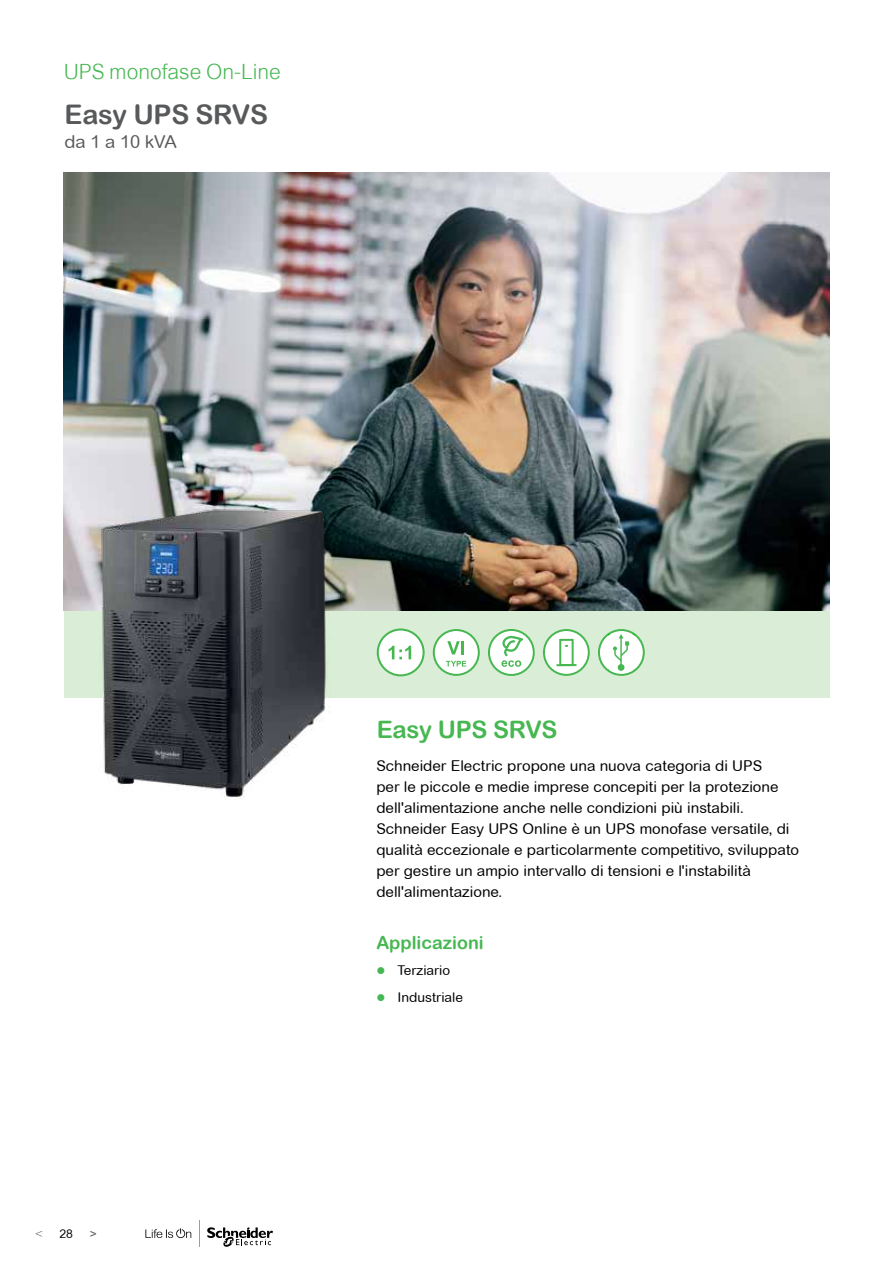
<style>
.page{position:relative;width:893px;height:1263px;background:#fff}
.page>*{position:absolute;margin:0;border:0;box-sizing:border-box;transform-origin:0 0}
.t1{font:27px "Arial Rounded MT Bold";letter-spacing:-.01em;color:#58595b}
.t2{font:24px "Arial Rounded MT Bold";letter-spacing:-.01em;color:#46b751}
.t3{font:300 21px "Arial MT Std";color:#46b751}
.t4{font:18px "Arial Rounded MT Bold";color:#46b751}
.t5{font:18px "Arial Rounded MT";letter-spacing:-.01em;color:#58595b}
.t6{font:15px/21px "Arial Rounded MT";color:#000}
.t7{font:13.5px "Arial Rounded MT";color:#000}
.t8{font:12px "Arial Rounded MT";color:#000}
.t9{font:300 12px "Arial Rounded MT Std";color:#58595b}
.t10{font:12px "Arial";color:#58595b}
.s1{color:#46b751}
</style>
<div class="page">
<svg style="left:145px;top:1228px;width:46px;height:10px"></svg>
<svg style="left:207px;top:1227px;width:66px;height:20px"></svg>
<svg style="left:199px;top:1221px;width:1px;height:26px"></svg>
<div style="left:64px;top:609px;width:765px;height:88px;background:#daedd6"></div>
<img style="left:64px;top:173px;width:765px;height:437px">
<img style="left:82px;top:489px;width:260px;height:310px">
<div style="left:434px;top:630px;width:45px;height:45px;background:#fff;border-radius:50%"></div>
<div style="left:433px;top:629px;width:47px;height:47px;border:2px solid #46b751;border-radius:50%"></div>
<svg style="left:447px;top:641px;width:17px;height:13px"></svg>
<svg style="left:446px;top:661px;width:20px;height:5px"></svg>
<div style="left:489px;top:630px;width:45px;height:45px;background:#fff;border-radius:50%"></div>
<div style="left:488px;top:629px;width:47px;height:47px;border:2px solid #46b751;border-radius:50%"></div>
<svg style="left:501px;top:636px;width:22px;height:31px"></svg>
<svg style="left:543px;top:629px;width:47px;height:47px"></svg>
<svg style="left:598px;top:629px;width:47px;height:47px"></svg>
<div style="left:378px;top:629px;width:46px;height:46px;background:#fff;border-radius:50%"></div>
<div style="left:377px;top:628px;width:48px;height:48px;border:2px solid #46b751;border-radius:50%"></div>
<svg style="left:388px;top:646px;width:23px;height:13px"></svg>
<h3 class="t3" style="left:64px;top:60px;width:219px">UPS monofase On-Line</h3>
<h1 class="t1" style="left:65px;top:98px;width:205px">Easy UPS SRVS</h1>
<p class="t5" style="left:65px;top:131px;width:114px">da 1 a 10 kVA</p>
<p class="t9" style="left:35px;top:1227px;width:9px">&lt;</p>
<p class="t8" style="left:60px;top:1227px;width:15px">28</p>
<p class="t10" style="left:90px;top:1226px;width:9px">&gt;</p>
<h2 class="t2" style="left:377px;top:715px;width:182px">Easy UPS SRVS</h2>
<p class="t6" style="left:376px;top:755px;width:424px">Schneider Electric propone una nuova categoria di UPS<br>per le piccole e medie imprese concepiti per la protezione dell'alimentazione anche nelle condizioni più instabili.<br>Schneider Easy UPS Online è un UPS monofase versatile, di qualità eccezionale e particolarmente competitivo, sviluppato per gestire un ampio intervallo di tensioni e l'instabilità dell'alimentazione.</p>
<p class="t4" style="left:376px;top:932px;width:109px">Applicazioni</p>
<p class="t7" style="left:376px;top:963px;width:75px"><span class="s1">●</span> Terziario</p>
<p class="t7" style="left:376px;top:989px;width:88px"><span class="s1">●</span> Industriale</p>
</div>
